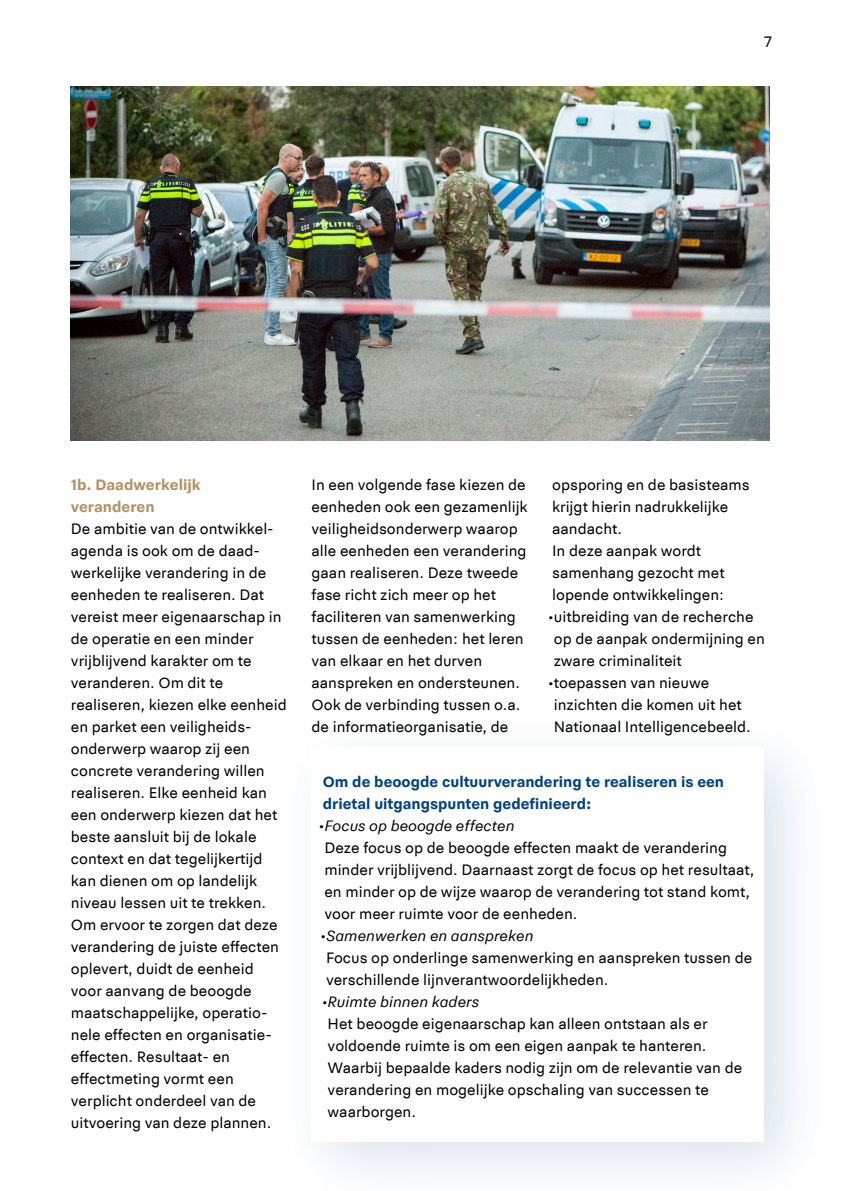
<style>
.page{position:relative;width:842px;height:1191px;background:#fff}
.page>*{position:absolute;margin:0;border:0;box-sizing:border-box;transform-origin:0 0}
.t1{font:16px/22px "Politie Sans";color:#000}
.t2{font:700 16px/22px "Politie Sans";color:#004380}
.t3{font:700 16px/22px "Politie Sans";color:#af9365}
.s1{font-style:italic}
</style>
<div class="page">
<img style="left:71px;top:86px;width:699px;height:355px">
<div style="left:274px;top:709px;width:563px;height:482px;background:#004380;opacity:.15"></div>
<div style="left:311px;top:747px;width:453px;height:394px;background:#fff"></div>
<p class="t1" style="left:764px;top:31px;width:9px">7</p>
<p class="t3" style="left:71px;top:474px;width:131px">1b. Daadwerkelijk veranderen</p>
<p class="t1" style="left:71px;top:518px;width:217px">De ambitie van de ontwikkel&shy;agenda is ook om de daad&shy;werkelijke verandering in de eenheden te realiseren. Dat vereist meer eigenaarschap in de operatie en een minder vrijblijvend karakter om te veranderen. Om dit te realiseren, kiezen elke eenheid en parket een veiligheids&shy;onderwerp waarop zij een concrete verandering willen realiseren. Elke eenheid kan een onderwerp kiezen dat het beste aansluit bij de lokale context en dat tegelijkertijd kan dienen om op landelijk niveau lessen uit te trekken.<br>Om ervoor te zorgen dat deze verandering de juiste effecten oplevert, duidt de eenheid voor aanvang de beoogde maatschappelijke, operatio&shy;nele effecten en organisatie&shy;effecten. Resultaat- en effectmeting vormt een verplicht onderdeel van de uitvoering van deze plannen.</p>
<p class="t1" style="left:311px;top:474px;width:218px">In een volgende fase kiezen de eenheden ook een gezamenlijk veiligheidsonderwerp waarop alle eenheden een verandering gaan realiseren. Deze tweede fase richt zich meer op het faciliteren van samenwerking tussen de eenheden: het leren van elkaar en het durven aanspreken en ondersteunen.<br>Ook de verbinding tussen o.a. de informatieorganisatie, de</p>
<p class="t1" style="left:552px;top:474px;width:199px">opsporing en de basisteams krijgt hierin nadrukkelijke aandacht.<br>In deze aanpak wordt samenhang gezocht met lopende ontwikkelingen:</p>
<p class="t1" style="left:554px;top:606px;width:213px;text-indent:-6px">•uitbreiding van de recherche op de aanpak ondermijning en zware criminaliteit</p>
<p class="t1" style="left:554px;top:672px;width:199px;text-indent:-6px">•toepassen van nieuwe inzichten die komen uit het<br>Nationaal Intelligencebeeld.</p>
<p class="t2" style="left:323px;top:770px;width:403px">Om de beoogde cultuurverandering te realiseren is een drietal uitgangspunten gedefinieerd:</p>
<p class="t1" style="left:324px;top:815px;width:432px;text-indent:-6px">•<span class="s1">Focus op beoogde effecten<br></span>Deze focus op de beoogde effecten maakt de verandering minder vrijblijvend. Daarnaast zorgt de focus op het resultaat, en minder op de wijze waarop de verandering tot stand komt, voor meer ruimte voor de eenheden.</p>
<p class="t1" style="left:326px;top:925px;width:428px;text-indent:-6px">•<span class="s1">Samenwerken en aanspreken<br></span>Focus op onderlinge samenwerking en aanspreken tussen de verschillende lijnverantwoordelijkheden.</p>
<p class="t1" style="left:328px;top:991px;width:416px;text-indent:-6px">•<span class="s1">Ruimte binnen kaders<br></span>Het beoogde eigenaarschap kan alleen ontstaan als er voldoende ruimte is om een eigen aanpak te hanteren.<br>Waarbij bepaalde kaders nodig zijn om de relevantie van de verandering en mogelijke opschaling van successen te waarborgen.</p>
</div>
